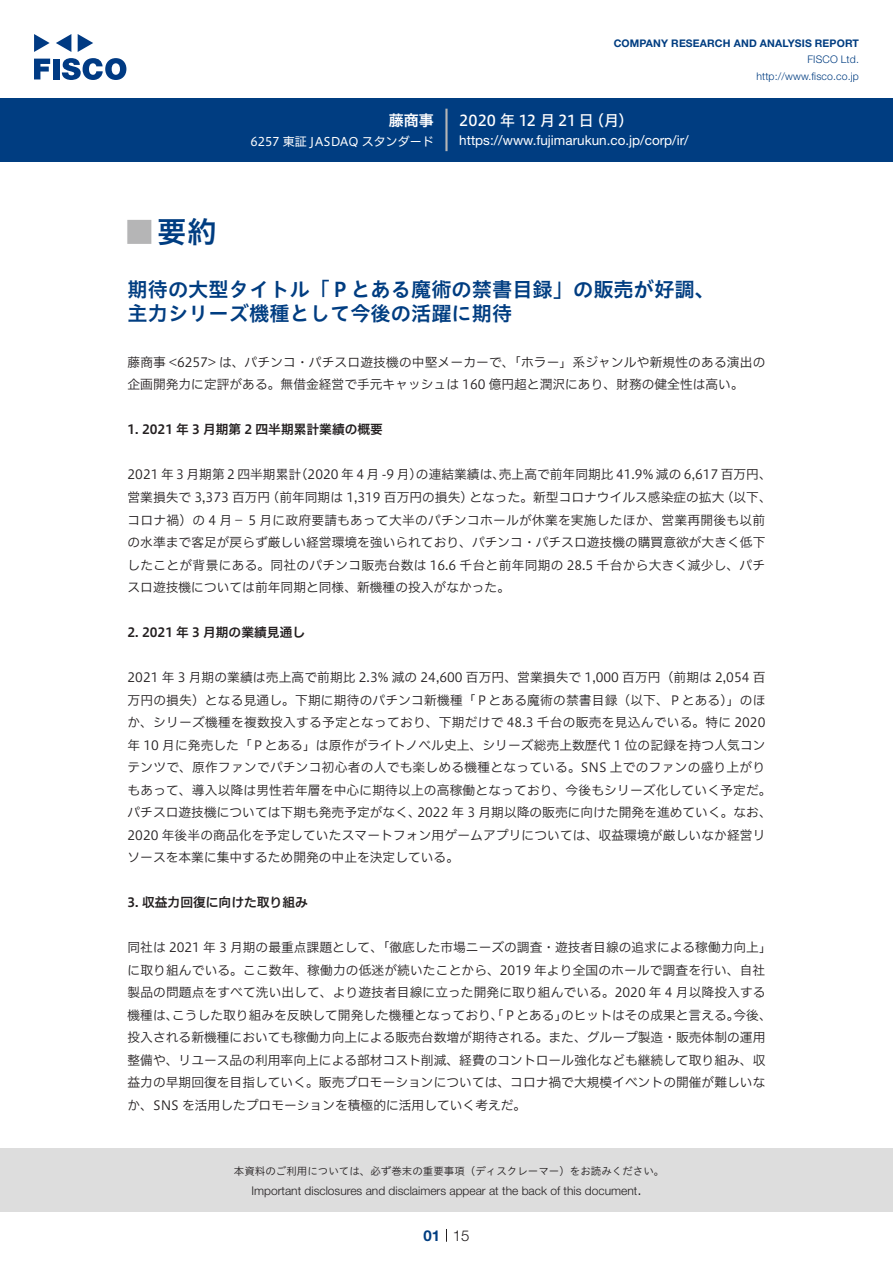
<style>
.page{position:relative;width:893px;height:1263px;background:#fff}
.page>*{position:absolute;margin:0;border:0;box-sizing:border-box;transform-origin:0 0}
.t1{font:30px "Hiragino UD Sans Std N W6";color:#003d81}
.t2{font:700 24px "Koz Go Pro";color:#b5b5b6}
.t3{font:20.25px/24px "Hiragino UD Sans Std W6";color:#003d81}
.t4{font:15px "Hiragino UD Sans F Std N W5";letter-spacing:.005em;color:#fff}
.t5{font:300 15px "Helvetica Neue LT Std";color:#231f20}
.t6{font:15px "Hiragino UD Sans F Std N W6";color:#fff}
.t7{font:700 15px "Helvetica Neue LT Std";color:#003d81}
.t8{font:13.5px "Helvetica Neue LT Std";color:#fff}
.t9{font:12.75px/22.5px "Hiragino UD Sans F Std N W3";color:#231f20}
.t10{font:12.75px "Hiragino UD Sans F Std N W6";color:#231f20}
.t11{font:12.75px "Hiragino UD Sans F Std N W3";letter-spacing:.02em;color:#231f20}
.t12{font:300 12px "Helvetica Neue LT Std";color:#231f20}
.t13{font:12px "Hiragino UD Sans F Std N W4";color:#fff}
.t14{font:10.5px "Hiragino UD Sans Std W3";color:#231f20}
.t15{font:700 10.5px "Helvetica Neue LT Std";letter-spacing:.015em;color:#003d81}
.t16{font:300 10.5px/16.5px "Helvetica Neue LT Std";letter-spacing:.015em;color:#003d81;text-align:right}
</style>
<div class="page">
<div style="left:0;top:1148px;width:893px;height:64px;background:#ddd"></div>
<svg style="left:34px;top:59px;width:16px;height:20px"></svg>
<div style="left:53px;top:59px;width:6px;height:20px;background:#003a83"></div>
<svg style="left:62px;top:58px;width:64px;height:22px"></svg>
<svg style="left:34px;top:34px;width:16px;height:18px"></svg>
<svg style="left:78px;top:34px;width:15px;height:18px"></svg>
<svg style="left:56px;top:34px;width:15px;height:18px"></svg>
<div style="left:0;top:98px;width:893px;height:64px;background:#003d81"></div>
<hr style="left:445px;top:109px;width:3px;height:42px;background:#b5b5b6">
<svg style="left:446px;top:1229px;width:1px;height:13px"></svg>
<p class="t6" style="left:389px;top:109px;width:46px">藤商事</p>
<p class="t13" style="left:250px;top:132px;width:185px">6257 東証 JASDAQ スタンダード</p>
<p class="t15" style="left:614px;top:37px;width:247px">COMPANY RESEARCH AND ANALYSIS REPORT</p>
<p class="t16" style="left:756px;top:51px;width:104px">FISCO Ltd. http://www.fisco.co j p.</p>
<p class="t4" style="left:589px;top:109px;width:46px">（月(</p>
<p class="t4" style="left:459px;top:109px;width:136px">2020 年 12 月 21日</p>
<p class="t8" style="left:459px;top:132px;width:231px">https://www.fujimarukun.co j p. /corp /i r/</p>
<h1 class="t1" style="left:157px;top:209px;width:61px">要約</h1>
<h2 class="t2" style="left:128px;top:217px;width:25px">█</h2>
<h3 class="t3" style="left:128px;top:276px;width:589px">期待の大型タイトル「Ｐとある魔術の禁書目録」の販売が好調、主力シリーズ機種として今後の活躍に期待</h3>
<p class="t9" style="left:128px;top:350px;width:639px">藤商事 &lt;6257&gt; は、パチンコ・パチスロ遊技機の中堅メーカーで、「ホラー」系ジャンルや新規性のある演出の企画開発力に定評がある。無借金経営で手元キャッシュは 160 億円超と潤沢にあり、財務の健全性は高い。</p>
<p class="t10" style="left:128px;top:420px;width:257px">1. 2021 年 3 月期第 2 四半期累計業績の概要</p>
<p class="t9" style="left:499px;top:463px;width:274px">売上高で前年同期比 41.9% 減の 6,617 百万円、</p>
<p class="t9" style="left:128px;top:463px;width:175px">2021 年 3 月期第 2 四半期累計</p>
<p class="t9" style="left:295px;top:463px;width:129px">（2020 年 4 月 -9 月）</p>
<p class="t9" style="left:416px;top:463px;width:91px">の連結業績は、</p>
<p class="t9" style="left:267px;top:485px;width:208px">（前年同期は 1,319 百万円の損失）</p>
<p class="t9" style="left:469px;top:485px;width:256px">となった。新型コロナウイルス感染症の拡大</p>
<p class="t9" style="left:721px;top:485px;width:52px">（以下、</p>
<p class="t9" style="left:128px;top:485px;width:639px">営業損失で 3,373 百万円<br>コロナ禍）の 4 月－ 5 月に政府要請もあって大半のパチンコホールが休業を実施したほか、営業再開後も以前の水準まで客足が戻らず厳しい経営環境を強いられており、パチンコ・パチスロ遊技機の購買意欲が大きく低下したことが背景にある。同社のパチンコ販売台数は 16.6 千台と前年同期の 28.5 千台から大きく減少し、パチスロ遊技機については前年同期と同様、新機種の投入がなかった。</p>
<p class="t10" style="left:128px;top:622px;width:179px">2. 2021 年 3 月期の業績見通し</p>
<p class="t9" style="left:128px;top:665px;width:639px">2021 年 3 月期の業績は売上高で前期比 2.3% 減の 24,600 百万円、営業損失で 1,000 百万円（前期は 2,054 百</p>
<p class="t9" style="left:128px;top:688px;width:639px">万円の損失）となる見通し。下期に期待のパチンコ新機種「Ｐとある魔術の禁書目録（以下、Ｐとある）」のほ</p>
<p class="t11" style="left:128px;top:713px;width:639px">か、シリーズ機種を複数投入する予定となっており、下期だけで 48.3 千台の販売を見込んでいる。特に 2020</p>
<p class="t9" style="left:128px;top:733px;width:639px">年 10 月に発売した「Ｐとある」は原作がライトノベル史上、シリーズ総売上数歴代 1 位の記録を持つ人気コン</p>
<p class="t9" style="left:128px;top:755px;width:639px">テンツで、原作ファンでパチンコ初心者の人でも楽しめる機種となっている。SNS 上でのファンの盛り上がり</p>
<p class="t9" style="left:128px;top:778px;width:645px">もあって、導入以降は男性若年層を中心に期待以上の高稼働となっており、今後もシリーズ化していく予定だ。</p>
<p class="t9" style="left:417px;top:800px;width:356px">2022 年 3 月期以降の販売に向けた開発を進めていく。なお、</p>
<p class="t9" style="left:128px;top:800px;width:639px">パチスロ遊技機については下期も発売予定がなく、<br>2020 年後半の商品化を予定していたスマートフォン用ゲームアプリについては、収益環境が厳しいなか経営リソースを本業に集中するため開発の中止を決定している。</p>
<p class="t10" style="left:128px;top:892px;width:182px">3. 収益力回復に向けた取り組み</p>
<p class="t9" style="left:128px;top:935px;width:646px">同社は 2021 年 3 月期の最重点課題として、「徹底した市場ニーズの調査・遊技者目線の追求による稼働力向上「</p>
<p class="t9" style="left:128px;top:958px;width:639px">に取り組んでいる。ここ数年、稼働力の低迷が続いたことから、2019 年より全国のホールで調査を行い、自社</p>
<p class="t9" style="left:128px;top:980px;width:639px">製品の問題点をすべて洗い出して、より遊技者目線に立った開発に取り組んでいる。2020 年 4 月以降投入する</p>
<p class="t9" style="left:733px;top:1003px;width:40px">今後、</p>
<p class="t9" style="left:172px;top:1003px;width:397px">こうした取り組みを反映して開発した機種となっており、「Ｐとある」</p>
<p class="t9" style="left:128px;top:1003px;width:639px">機種は、<br>投入される新機種においても稼働力向上による販売台数増が期待される。また、グループ製造・販売体制の運用整備や、リユース品の利用率向上による部材コスト削減、経費のコントロール強化なども継続して取り組み、収益力の早期回復を目指していく。販売プロモーションについては、コロナ禍で大規模イベントの開催が難しいなか、SNS を活用したプロモーションを積極的に活用していく考えだ。</p>
<p class="t9" style="left:561px;top:1003px;width:180px">のヒットはその成果と言える。</p>
<p class="t14" style="left:234px;top:1163px;width:432px">本資料のご利用については、必ず巻末の重要事項（ディスクレーマー）をお読みください。</p>
<p class="t5" style="left:637px;top:1180px;width:6px">.</p>
<p class="t12" style="left:251px;top:1183px;width:387px">Important disclosures and disclaimers appear at the back of this document</p>
<p class="t7" style="left:423px;top:1226px;width:18px">01</p>
<p class="t5" style="left:453px;top:1226px;width:18px">15</p>
</div>
